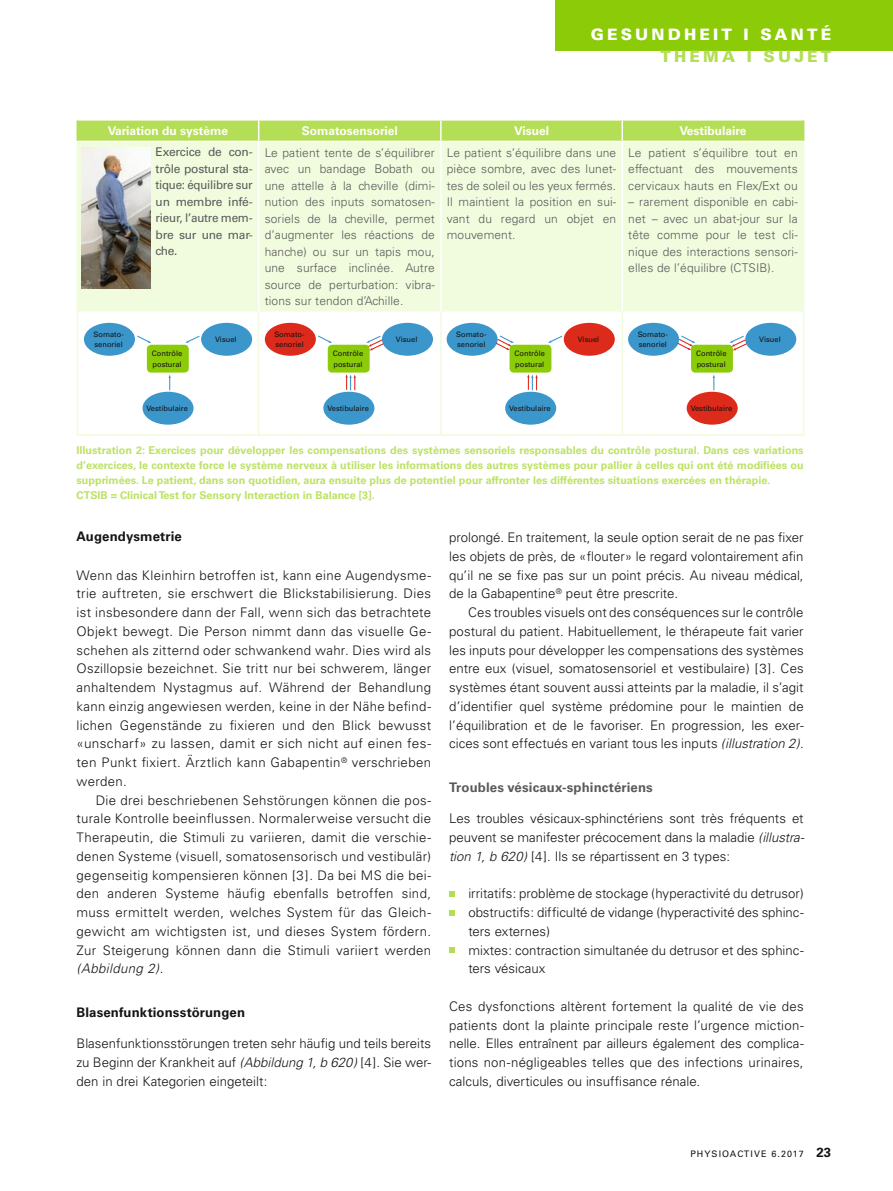
<style>
.page{position:relative;width:893px;height:1191px;background:#fff}
.page>*{position:absolute;margin:0;border:0;box-sizing:border-box;transform-origin:0 0}
.t1{font:900 15.75px "Univers";letter-spacing:.2em;color:#fff}
.t2{font:900 15.75px "Univers";letter-spacing:.2em;color:#b4de56}
.t3{font:300 13.2px/18.8px "Univers";color:#131413;text-align:justify}
.t4{font:700 13.2px "Univers";letter-spacing:.005em;color:#131413}
.t5{font:700 13.2px "Univers";letter-spacing:.01em;color:#5a5a5a}
.t6{font:300 12px/16.5px "Univers";letter-spacing:.01em;color:#5a5a5a;text-align:justify}
.t7{font:12px/16.5px "Univers";letter-spacing:-.02em;color:#5a5a5a;text-align:justify}
.t8{font:700 12px "Univers";color:#fff}
.t9{font:700 10.8px/15px "Univers";color:#bbe264}
.t10{font:9px "Univers";letter-spacing:.12em;color:#131413}
.t11{font:7.5px/10.5px "Univers";color:#131413}
.s1{font-style:italic}
.s2{font-weight:700;font-size:13.2px}
</style>
<div class="page">
<div style="left:555px;top:0;width:338px;height:51px;background:#8ccb07"></div>
<svg style="left:449px;top:891px;width:6px;height:6px"></svg>
<svg style="left:449px;top:910px;width:6px;height:5px"></svg>
<svg style="left:449px;top:947px;width:6px;height:6px"></svg>
<div style="left:78px;top:142px;width:725px;height:169px;background:#f1fbde"></div>
<hr style="left:258px;top:142px;width:1px;height:169px;background:#fff">
<hr style="left:440px;top:142px;width:2px;height:169px;background:#fff">
<hr style="left:621px;top:142px;width:2px;height:169px;background:#fff">
<hr style="left:77px;top:311px;width:1px;height:123px;background:#f1fbde">
<hr style="left:258px;top:311px;width:1px;height:123px;background:#f1fbde">
<hr style="left:440px;top:311px;width:2px;height:123px;background:#f1fbde">
<hr style="left:621px;top:311px;width:2px;height:123px;background:#f1fbde">
<hr style="left:803px;top:311px;width:1px;height:123px;background:#f1fbde">
<hr style="left:77px;top:434px;width:182px;height:1px;background:#f1fbde">
<hr style="left:259px;top:434px;width:182px;height:1px;background:#f1fbde">
<hr style="left:441px;top:434px;width:181px;height:1px;background:#f1fbde">
<hr style="left:622px;top:434px;width:182px;height:1px;background:#f1fbde">
<hr style="left:77px;top:142px;width:1px;height:169px;background:#f1fbde">
<hr style="left:803px;top:142px;width:1px;height:169px;background:#f1fbde">
<svg style="left:77px;top:120px;width:727px;height:21px;background:#b7df5e"></svg>
<div style="left:84px;top:323px;width:51px;height:33px;background:#3b96cb;border-radius:50%"></div>
<div style="left:265px;top:323px;width:51px;height:33px;background:#dc2a1b;border-radius:50%"></div>
<div style="left:447px;top:323px;width:51px;height:33px;background:#3b96cb;border-radius:50%"></div>
<div style="left:628px;top:323px;width:51px;height:33px;background:#3b96cb;border-radius:50%"></div>
<div style="left:201px;top:323px;width:51px;height:33px;background:#3b96cb;border-radius:50%"></div>
<div style="left:382px;top:323px;width:51px;height:33px;background:#3b96cb;border-radius:50%"></div>
<div style="left:564px;top:323px;width:51px;height:33px;background:#dc2a1b;border-radius:50%"></div>
<div style="left:745px;top:323px;width:51px;height:33px;background:#3b96cb;border-radius:50%"></div>
<div style="left:143px;top:392px;width:51px;height:33px;background:#3b96cb;border-radius:50%"></div>
<div style="left:323px;top:392px;width:51px;height:33px;background:#3b96cb;border-radius:50%"></div>
<div style="left:505px;top:392px;width:51px;height:33px;background:#3b96cb;border-radius:50%"></div>
<div style="left:687px;top:392px;width:51px;height:33px;background:#dc2a1b;border-radius:50%"></div>
<div style="left:147px;top:345px;width:42px;height:27px;background:#8ccb07;border-radius:4px"></div>
<div style="left:328px;top:345px;width:42px;height:27px;background:#8ccb07;border-radius:4px"></div>
<div style="left:510px;top:345px;width:41px;height:27px;background:#8ccb07;border-radius:4px"></div>
<div style="left:691px;top:345px;width:42px;height:27px;background:#8ccb07;border-radius:4px"></div>
<svg style="left:137px;top:335px;width:14px;height:8px"></svg>
<svg style="left:318px;top:335px;width:14px;height:8px"></svg>
<svg style="left:169px;top:375px;width:2px;height:15px"></svg>
<svg style="left:713px;top:375px;width:2px;height:15px"></svg>
<svg style="left:496px;top:335px;width:18px;height:15px"></svg>
<svg style="left:677px;top:335px;width:18px;height:15px"></svg>
<svg style="left:185px;top:336px;width:15px;height:7px"></svg>
<svg style="left:366px;top:336px;width:18px;height:14px"></svg>
<svg style="left:548px;top:336px;width:14px;height:7px"></svg>
<svg style="left:729px;top:336px;width:18px;height:14px"></svg>
<svg style="left:345px;top:374px;width:11px;height:16px"></svg>
<svg style="left:527px;top:374px;width:11px;height:16px"></svg>
<img style="left:81px;top:148px;width:69px;height:141px">
<p class="t1" style="left:591px;top:25px;width:242px">GESUNDHEIT I SANTÉ</p>
<p class="t2" style="left:660px;top:47px;width:172px">THEMA I SUJET</p>
<p class="t8" style="left:108px;top:124px;width:122px">Variation du système</p>
<p class="t8" style="left:302px;top:124px;width:97px">Somatosensoriel</p>
<p class="t8" style="left:514px;top:124px;width:37px">Visuel</p>
<p class="t8" style="left:679px;top:124px;width:69px">Vestibulaire</p>
<p class="t7" style="left:156px;top:144px;width:99px">Exercice de con&shy;trôle postural sta&shy;tique: équilibre sur un membre infé&shy;rieur, l’autre mem&shy;bre sur une mar&shy;che.</p>
<p class="t6" style="left:265px;top:144px;width:172px">Le patient tente de s’équilibrer avec un bandage Bobath ou une attelle à la cheville (dimi&shy;nution des inputs somatosen&shy;soriels de la cheville, permet d’augmenter les réactions de hanche) ou sur un tapis mou, une surface inclinée. Autre source de perturbation: vibra&shy;tions sur tendon d’Achille.</p>
<p class="t6" style="left:447px;top:144px;width:171px">Le patient s’équilibre dans une pièce sombre, avec des lunet&shy;tes de soleil ou les yeux fermés.<br>Il maintient la position en sui&shy;vant du regard un objet en mouvement.</p>
<p class="t6" style="left:628px;top:144px;width:171px">Le patient s’équilibre tout en effectuant des mouvements cervicaux hauts en Flex/Ext ou</p>
<p class="t6" style="left:628px;top:194px;width:171px">– rarement disponible en cabi&shy;net – avec un abat-jour sur la tête comme pour le test cli&shy;nique des interactions sensori&shy;elles de l’équilibre (CTSIB).</p>
<p class="t11" style="left:94px;top:329px;width:32px">Somato&shy;senoriel</p>
<p class="t11" style="left:274px;top:329px;width:32px">Somato&shy;senoriel</p>
<p class="t11" style="left:456px;top:329px;width:32px">Somato&shy;senoriel</p>
<p class="t11" style="left:638px;top:329px;width:32px">Somato&shy;senoriel</p>
<p class="t11" style="left:215px;top:334px;width:23px">Visuel</p>
<p class="t11" style="left:396px;top:334px;width:23px">Visuel</p>
<p class="t11" style="left:578px;top:334px;width:23px">Visuel</p>
<p class="t11" style="left:759px;top:334px;width:23px">Visuel</p>
<p class="t11" style="left:152px;top:348px;width:32px">Contrôle postural</p>
<p class="t11" style="left:333px;top:348px;width:32px">Contrôle postural</p>
<p class="t11" style="left:515px;top:348px;width:32px">Contrôle postural</p>
<p class="t11" style="left:696px;top:348px;width:32px">Contrôle postural</p>
<p class="t11" style="left:146px;top:403px;width:43px">Vestibulaire</p>
<p class="t11" style="left:327px;top:403px;width:43px">Vestibulaire</p>
<p class="t11" style="left:509px;top:403px;width:43px">Vestibulaire</p>
<p class="t11" style="left:691px;top:403px;width:43px">Vestibulaire</p>
<p class="t9" style="left:77px;top:443px;width:729px">Illustration 2: Exercices pour développer les compensations des systèmes sensoriels responsables du contrôle postural. Dans ces variations d’exercices, le contexte force le système nerveux à utiliser les informations des autres systèmes pour pallier à celles qui ont été modifiées ou supprimées. Le patient, dans son quotidien, aura ensuite plus de potentiel pour affronter les différentes situations exercées en thérapie.<br>CTSIB = Clinical Test for Sensory Interaction in Balance [3].</p>
<p class="t4" style="left:77px;top:529px;width:107px">Augendysmetrie</p>
<p class="t3" style="left:77px;top:565px;width:356px">Wenn das Kleinhirn betroffen ist, kann eine Augendysme&shy;trie auftreten, sie erschwert die Blickstabilisierung. Dies ist insbesondere dann der Fall, wenn sich das betrachtete Objekt bewegt. Die Person nimmt dann das visuelle Ge&shy;schehen als zitternd oder schwankend wahr. Dies wird als Oszillopsie bezeichnet. Sie tritt nur bei schwerem, länger anhaltendem Nystagmus auf. Während der Behandlung kann einzig angewiesen werden, keine in der Nähe befind&shy;lichen Gegenstände zu fixieren und den Blick bewusst «unscharf» zu lassen, damit er sich nicht auf einen fes&shy;ten Punkt fixiert. Ärztlich kann Gabapentin<sup>®</sup> verschrieben werden.</p>
<p class="t3" style="left:77px;top:790px;width:356px;text-indent:19px">Die drei beschriebenen Sehstörungen können die pos&shy;turale Kontrolle beeinflussen. Normalerweise versucht die Therapeutin, die Stimuli zu variieren, damit die verschie&shy;denen Systeme (visuell, somatosensorisch und vestibulär) gegenseitig kompensieren können [3]. Da bei MS die bei&shy;den anderen Systeme häufig ebenfalls betroffen sind, muss ermittelt werden, welches System für das Gleich&shy;gewicht am wichtigsten ist, und dieses System fördern.<br>Zur Steigerung können dann die Stimuli variiert werden <span class="s1">(Abbildung 2)</span>.</p>
<p class="t4" style="left:77px;top:1004px;width:170px">Blasenfunktionsstörungen</p>
<p class="t3" style="left:77px;top:1034px;width:356px">Blasenfunktionsstörungen treten sehr häufig und teils bereits zu Beginn der Krankheit auf <span class="s1">(Abbildung 1, b 620)</span> [4]. Sie wer&shy;den in drei Kategorien eingeteilt:</p>
<p class="t3" style="left:449px;top:528px;width:356px">prolongé. En traitement, la seule option serait de ne pas fixer les objets de près, de «flouter» le regard volontairement afin qu’il ne se fixe pas sur un point précis. Au niveau médical, de la Gabapentine<sup>®</sup> peut être prescrite.</p>
<p class="t3" style="left:449px;top:603px;width:356px;text-indent:19px">Ces troubles visuels ont des conséquences sur le contrôle postural du patient. Habituellement, le thérapeute fait varier les inputs pour développer les compensations des systèmes entre eux (visuel, somatosensoriel et vestibulaire) [3]. Ces systèmes étant souvent aussi atteints par la maladie, il s’agit d’identifier quel système prédomine pour le maintien de l’équilibration et de le favoriser. En progression, les exer&shy;cices sont effectués en variant tous les inputs <span class="s1">(illustration 2)</span>.</p>
<p class="t5" style="left:449px;top:779px;width:205px">Troubles vésicaux-sphinctériens</p>
<p class="t3" style="left:449px;top:809px;width:357px">Les troubles vésicaux-sphinctériens sont très fréquents et peuvent se manifester précocement dans la maladie <span class="s1">(illustra&shy;tion 1, b 620)</span> [4]. Ils se répartissent en 3 types:</p>
<p class="t3" style="left:468px;top:884px;width:337px;text-align:left">irritatifs: problème de stockage (hyperactivité du detrusor) obstructifs: difficulté de vidange (hyperactivité des sphinc&shy;ters externes)<br>mixtes: contraction simultanée du detrusor et des sphinc&shy;ters vésicaux</p>
<p class="t3" style="left:449px;top:997px;width:356px">Ces dysfonctions altèrent fortement la qualité de vie des patients dont la plainte principale reste l’urgence miction&shy;nelle. Elles entraînent par ailleurs également des complica&shy;tions non-négligeables telles que des infections urinaires, calculs, diverticules ou insuffisance rénale.</p>
<p class="t10" style="left:690px;top:1148px;width:142px">PHYSIOACTIVE 6.2017 <span class="s2">23</span></p>
</div>
